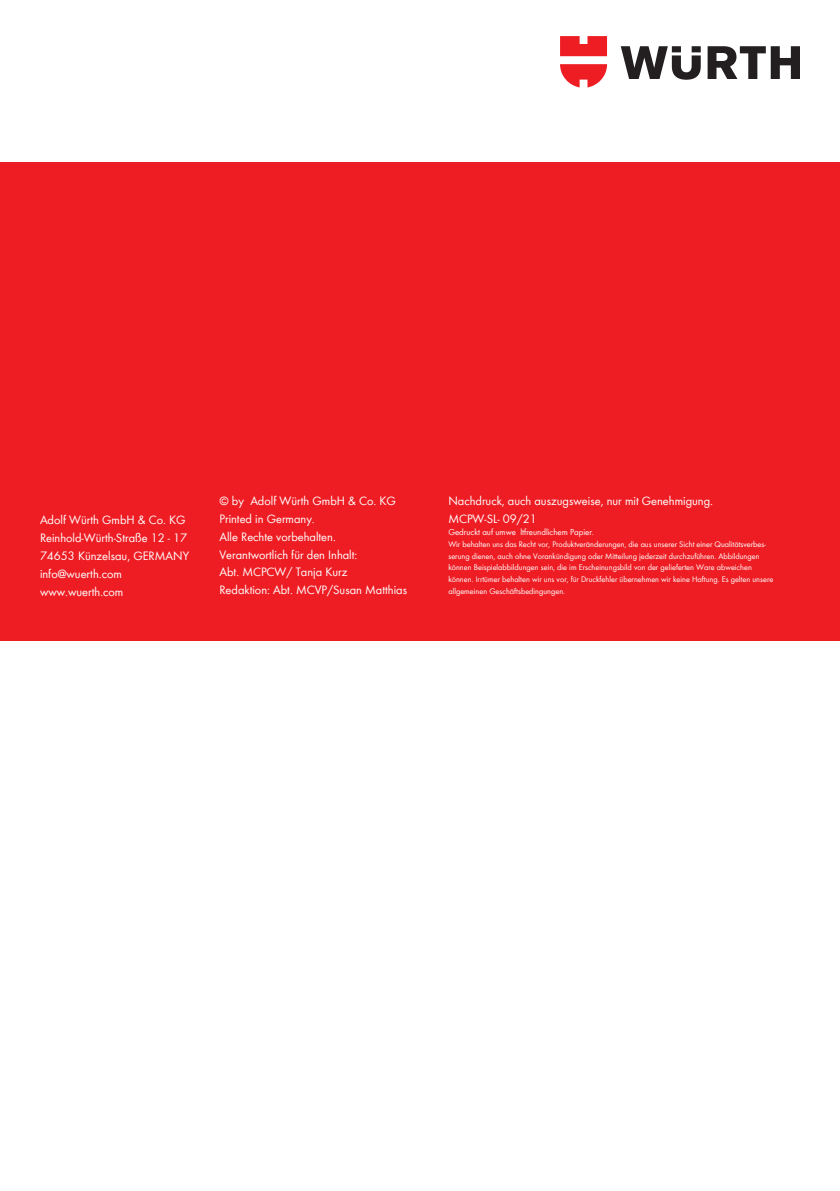
<style>
.page{position:relative;width:840px;height:1191px;background:#fff}
.page>*{position:absolute;margin:0;border:0;box-sizing:border-box;transform-origin:0 0}
.t1{font:12.6px/17.8px "Wuerth Global";color:#fff}
.t2{font:12.6px "Wuerth";color:#fff}
.t3{font:9px "Wuerth Global";color:#fff}
.t4{font:8.4px/12px "Wuerth Global";color:#fff}
</style>
<div class="page">
<div style="left:0;top:162px;width:839px;height:478px;background:#ee1d23"></div>
<svg style="left:620px;top:46px;width:179px;height:34px"></svg>
<svg style="left:560px;top:36px;width:46px;height:51px"></svg>
<h1 class="t1" style="left:40px;top:511px;width:151px">Adolf Würth GmbH &amp; Co. KG<br>Reinhold-Würth-Straße 12 - 17<br>74653 Künzelsau, GERMANY info@wuerth.com www.wuerth.com</h1>
<h1 class="t1" style="left:219px;top:491px;width:189px">© by Adolf Würth GmbH &amp; Co. KG<br>Printed in Germany.<br>Alle Rechte vorbehalten.<br>Verantwortlich für den Inhalt:<br>Abt. MCPCW/ Tanja Kurz<br>Redaktion: Abt. MCVP/Susan Matthias</h1>
<h1 class="t1" style="left:448px;top:491px;width:266px">Nachdruck, auch auszugsweise, nur mit Genehmigung.</h1>
<h1 class="t2" style="left:448px;top:510px;width:90px">MCPW-SL- 09/21</h1>
<p class="t3" style="left:448px;top:526px;width:147px">Gedruckt auf umwe ltfreundlichem Papier.</p>
<p class="t4" style="left:448px;top:538px;width:326px">Wir behalten uns das Recht vor, Produktveränderungen, die aus unserer Sicht einer Qualitätsverbes&shy;serung dienen, auch ohne Vorankündigung oder Mitteilung jederzeit durchzuführen. Abbildungen können Beispielabbildungen sein, die im Erscheinungsbild von der gelieferten Ware abweichen können. Irrtümer behalten wir uns vor, für Druckfehler übernehmen wir keine Haftung. Es gelten unsere allgemeinen Geschäftsbedingungen.</p>
</div>
